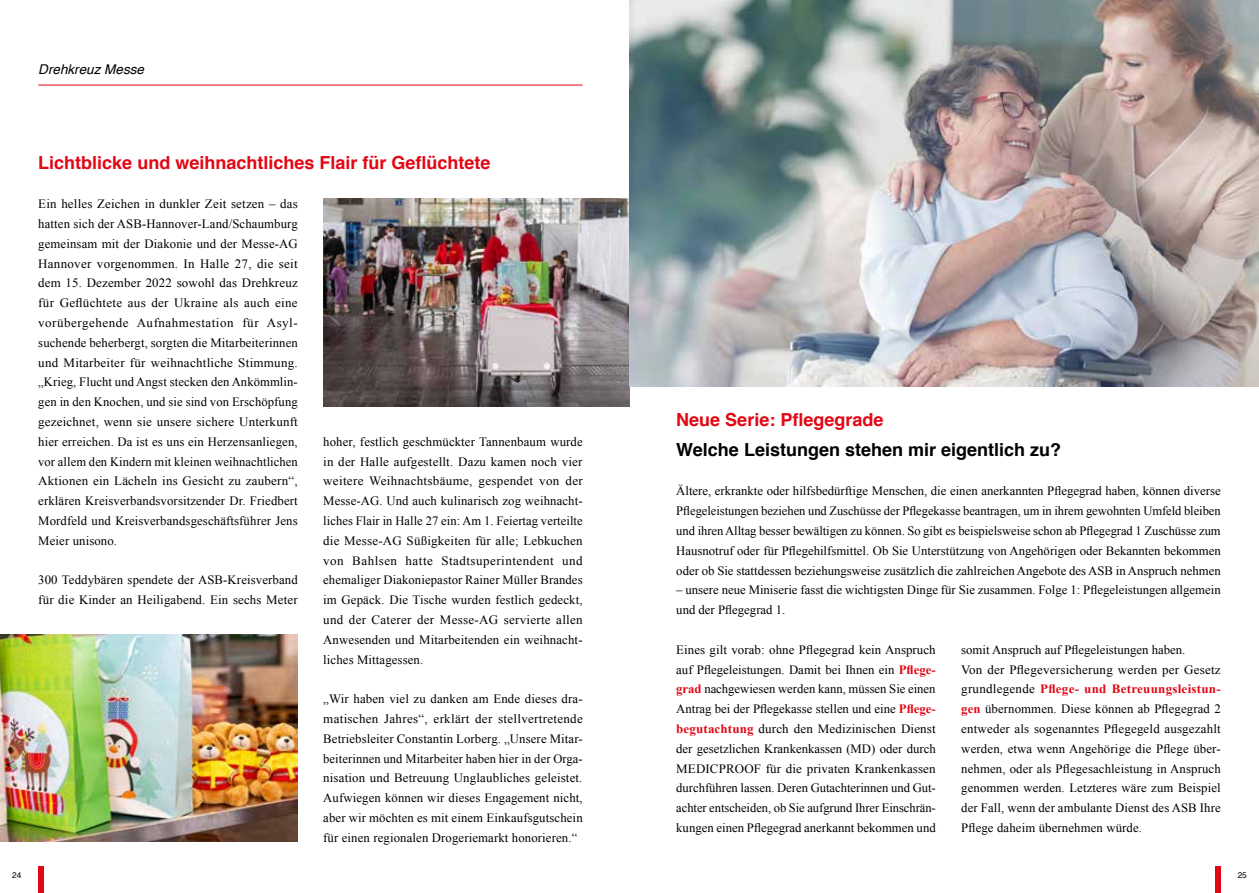
<style>
.page{position:relative;width:1259px;height:893px;background:#fff}
.page>*{position:absolute;margin:0;border:0;box-sizing:border-box;transform-origin:0 0}
.t1{font:700 18px "Helvetica";color:#e30613}
.t2{font:700 18px "Helvetica";color:#000}
.t3{font:italic 13.5px "Helvetica";color:#000}
.t4{font:12.75px/19.8px "Times New Roman";letter-spacing:.01em;color:#000;text-align:justify}
.t5{font:8.25px "Helvetica";color:#000}
.s1{font-weight:700;color:#e30613}
</style>
<div class="page">
<img style="left:0;top:635px;width:298px;height:207px">
<img style="left:323px;top:198px;width:306px;height:208px">
<img style="left:629px;top:0;width:630px;height:387px">
<hr style="left:38px;top:85px;width:545px;height:1px;background:#e30613">
<div style="left:1214px;top:866px;width:6px;height:27px;background:#e30613"></div>
<div style="left:38px;top:866px;width:6px;height:27px;background:#e30613"></div>
<p class="t3" style="left:38px;top:59px;width:107px">Drehkreuz Messe</p>
<h1 class="t1" style="left:38px;top:148px;width:454px">Lichtblicke und weihnachtliches Flair für Geflüchtete</h1>
<p class="t4" style="left:38px;top:194px;width:261px">Ein helles Zeichen in dunkler Zeit setzen – das hatten sich der ASB-Hannover-Land/Schaumburg gemeinsam mit der Diakonie und der Messe-AG Hannover vorgenommen. In Halle 27, die seit dem 15. Dezember 2022 sowohl das Drehkreuz für Geflüchtete aus der Ukraine als auch eine vorübergehende Aufnahmestation für Asyl&shy;suchende beherbergt, sorgten die Mitarbeiterinnen und Mitarbeiter für weihnachtliche Stimmung. „Krieg, Flucht und Angst stecken den Ankömmlin&shy;gen in den Knochen, und sie sind von Erschöpfung gezeichnet, wenn sie unsere sichere Unterkunft hier erreichen. Da ist es uns ein Herzensanliegen, vor allem den Kindern mit kleinen weihnachtlichen Aktionen ein Lächeln ins Gesicht zu zaubern“, erklären Kreisverbandsvorsitzender Dr. Friedbert Mordfeld und Kreisverbandsgeschäftsführer Jens Meier unisono.</p>
<p class="t4" style="left:38px;top:570px;width:261px">300 Teddybären spendete der ASB-Kreisverband für die Kinder an Heiligabend. Ein sechs Meter</p>
<p class="t4" style="left:323px;top:431px;width:261px">hoher, festlich geschmückter Tannenbaum wurde in der Halle aufgestellt. Dazu kamen noch vier weitere Weihnachtsbäume, gespendet von der Messe-AG. Und auch kulinarisch zog weihnacht&shy;liches Flair in Halle 27 ein: Am 1. Feiertag verteilte die Messe-AG Süßigkeiten für alle; Lebkuchen von Bahlsen hatte Stadtsuperintendent und ehemaliger Diakoniepastor Rainer Müller Brandes im Gepäck. Die Tische wurden festlich gedeckt, und der -Caterer der Messe-AG servierte allen Anwesenden und Mitarbeitenden ein weihnacht&shy;liches Mittagessen.</p>
<p class="t4" style="left:323px;top:689px;width:261px">„Wir haben viel zu danken am Ende dieses dra&shy;matischen Jahres“, erklärt der stellvertretende Betriebsleiter Constantin Lorberg. „Unsere Mitar&shy;beiterinnen und Mitarbeiter haben hier in der Orga&shy;nisation und Betreuung Unglaubliches geleistet.<br>Aufwiegen können wir dieses Engagement nicht, aber wir möchten es mit einem Einkaufsgutschein für einen regionalen Drogeriemarkt honorieren.“</p>
<h1 class="t1" style="left:676px;top:405px;width:209px">Neue Serie: Pflegegrade</h1>
<h1 class="t2" style="left:676px;top:435px;width:386px">Welche Leistungen stehen mir eigentlich zu?</h1>
<p class="t4" style="left:676px;top:481px;width:546px">Ältere, erkrankte oder hilfsbedürftige Menschen, die einen anerkannten Pflegegrad haben, können diverse Pflegeleistungen beziehen und Zuschüsse der Pflegekasse beantragen, um in ihrem gewohnten Umfeld bleiben und ihren Alltag besser bewältigen zu können. So gibt es beispielsweise schon ab Pflegegrad 1 Zuschüsse zum Hausnotruf oder für Pflegehilfsmittel. Ob Sie Unterstützung von Angehörigen oder Bekannten bekommen oder ob Sie stattdessen beziehungsweise zusätzlich die zahlreichen Angebote des ASB in Anspruch nehmen</p>
<p class="t4" style="left:676px;top:580px;width:546px">– unsere neue Miniserie fasst die wichtigsten Dinge für Sie zusammen. Folge 1: Pflegeleistungen allgemein und der Pflegegrad 1.</p>
<p class="t4" style="left:676px;top:639px;width:261px">Eines gilt vorab: ohne Pflegegrad kein Anspruch auf Pflegeleistungen. Damit bei Ihnen ein <span class="s1">Pflege&shy;grad</span> nachgewiesen werden kann, müssen Sie einen Antrag bei der Pflegekasse stellen und eine <span class="s1">Pflege&shy;begutachtung</span> durch den Medizinischen Dienst der gesetzlichen Krankenkassen (MD) oder durch MEDICPROOF für die privaten Krankenkassen durchführen lassen. Deren Gutachterinnen und Gut&shy;achter entscheiden, ob Sie aufgrund Ihrer Einschrän&shy;kungen einen Pflegegrad anerkannt bekommen und</p>
<p class="t4" style="left:961px;top:639px;width:261px;text-align:left">somit Anspruch auf Pflegeleistungen haben.<br>Von der Pflegeversicherung werden per Gesetz grundlegende <span class="s1">Pflege- und Betreuungsleistun&shy;gen</span> übernommen. Diese können ab Pflegegrad 2 entweder als sogenanntes Pflegegeld ausgezahlt werden, etwa wenn Angehörige die Pflege über&shy;nehmen, oder als Pflegesachleistung in Anspruch genommen werden. Letzteres wäre zum Beispiel der Fall, wenn der ambulante Dienst des ASB Ihre Pflege daheim übernehmen würde.</p>
<p class="t5" style="left:12px;top:869px;width:11px">24</p>
<p class="t5" style="left:1237px;top:869px;width:11px">25</p>
</div>
